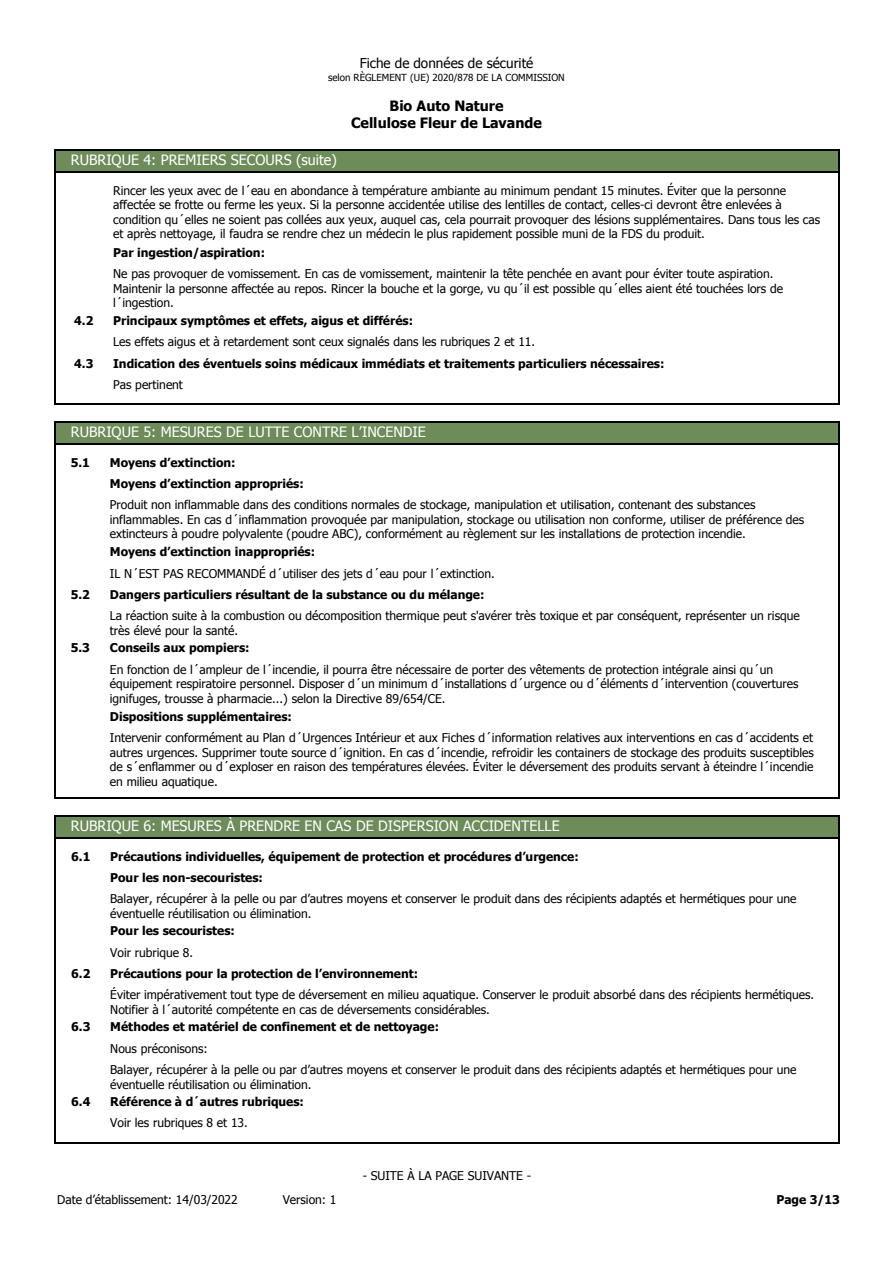
<style>
.page{position:relative;width:894px;height:1263px;background:#fff}
.page>*{position:absolute;margin:0;border:0;box-sizing:border-box;transform-origin:0 0}
.t1{font:14.25px "Tahoma";color:#fff}
.t2{font:700 14.25px/17.1px "Tahoma";color:#000;text-align:center}
.t3{font:13.5px "Tahoma";color:#000}
.t4{font:12px/14.5px "Tahoma";letter-spacing:-.005em;color:#000}
.t5{font:700 12px/21.5px "Tahoma";color:#000}
.t6{font:9.75px "Tahoma";color:#000}
</style>
<div class="page">
<div style="left:71px;top:151px;width:767px;height:21px;background:#6d8c59"></div>
<hr style="left:71px;top:150px;width:767px;height:1px;background:#000">
<hr style="left:71px;top:172px;width:767px;height:1px;background:#000">
<svg style="left:54px;top:150px;width:17px;height:33px"></svg>
<svg style="left:838px;top:150px;width:1px;height:33px"></svg>
<hr style="left:54px;top:183px;width:1px;height:62px;background:#000">
<hr style="left:838px;top:183px;width:1px;height:62px;background:#000">
<svg style="left:54px;top:245px;width:1px;height:21px"></svg>
<svg style="left:838px;top:245px;width:1px;height:21px"></svg>
<hr style="left:54px;top:266px;width:1px;height:47px;background:#000">
<hr style="left:838px;top:266px;width:1px;height:47px;background:#000">
<hr style="left:55px;top:403px;width:783px;height:2px;background:#000">
<svg style="left:54px;top:313px;width:1px;height:92px"></svg>
<svg style="left:838px;top:313px;width:1px;height:92px"></svg>
<div style="left:71px;top:423px;width:767px;height:21px;background:#6d8c59"></div>
<hr style="left:71px;top:422px;width:767px;height:1px;background:#000">
<hr style="left:71px;top:444px;width:767px;height:1px;background:#000">
<svg style="left:54px;top:422px;width:17px;height:75px"></svg>
<svg style="left:838px;top:422px;width:1px;height:75px"></svg>
<hr style="left:54px;top:497px;width:1px;height:47px;background:#000">
<hr style="left:838px;top:497px;width:1px;height:47px;background:#000">
<svg style="left:54px;top:544px;width:1px;height:64px"></svg>
<svg style="left:838px;top:544px;width:1px;height:64px"></svg>
<hr style="left:54px;top:608px;width:1px;height:32px;background:#000">
<hr style="left:838px;top:608px;width:1px;height:32px;background:#000">
<svg style="left:54px;top:640px;width:1px;height:22px"></svg>
<svg style="left:838px;top:640px;width:1px;height:22px"></svg>
<hr style="left:54px;top:662px;width:1px;height:47px;background:#000">
<hr style="left:838px;top:662px;width:1px;height:47px;background:#000">
<svg style="left:54px;top:709px;width:1px;height:21px"></svg>
<svg style="left:838px;top:709px;width:1px;height:21px"></svg>
<hr style="left:54px;top:730px;width:1px;height:62px;background:#000">
<hr style="left:838px;top:730px;width:1px;height:62px;background:#000">
<hr style="left:55px;top:797px;width:783px;height:1px;background:#000">
<div style="left:71px;top:816px;width:767px;height:21px;background:#6d8c59"></div>
<hr style="left:71px;top:815px;width:767px;height:1px;background:#000">
<hr style="left:71px;top:837px;width:767px;height:1px;background:#000">
<svg style="left:54px;top:815px;width:17px;height:76px"></svg>
<svg style="left:838px;top:815px;width:1px;height:76px"></svg>
<hr style="left:54px;top:891px;width:1px;height:32px;background:#000">
<hr style="left:838px;top:891px;width:1px;height:32px;background:#000">
<svg style="left:54px;top:923px;width:1px;height:64px"></svg>
<svg style="left:838px;top:923px;width:1px;height:64px"></svg>
<hr style="left:54px;top:987px;width:1px;height:32px;background:#000">
<hr style="left:838px;top:987px;width:1px;height:32px;background:#000">
<svg style="left:54px;top:1019px;width:1px;height:43px"></svg>
<svg style="left:838px;top:1019px;width:1px;height:43px"></svg>
<hr style="left:54px;top:1062px;width:1px;height:32px;background:#000">
<hr style="left:838px;top:1062px;width:1px;height:32px;background:#000">
<hr style="left:55px;top:1142px;width:783px;height:1px;background:#000">
<svg style="left:54px;top:1094px;width:1px;height:49px"></svg>
<svg style="left:838px;top:1094px;width:1px;height:49px"></svg>
<p class="t3" style="left:359px;top:54px;width:175px">Fiche de données de sécurité</p>
<p class="t6" style="left:328px;top:71px;width:238px">selon RÈGLEMENT (UE) 2020/878 DE LA COMMISSION</p>
<p class="t2" style="left:351px;top:97px;width:192px">Bio Auto Nature<br>Cellulose Fleur de Lavande</p>
<p class="t1" style="left:71px;top:150px;width:267px">RUBRIQUE 4: PREMIERS SECOURS (suite)</p>
<p class="t4" style="left:113px;top:183px;width:708px">Rincer les yeux avec de l´eau en abondance à température ambiante au minimum pendant 15 minutes. Éviter que la personne affectée se frotte ou ferme les yeux. Si la personne accidentée utilise des lentilles de contact, celles-ci devront être enlevées à condition qu´elles ne soient pas collées aux yeux, auquel cas, cela pourrait provoquer des lésions supplémentaires. Dans tous les cas et après nettoyage, il faudra se rendre chez un médecin le plus rapidement possible muni de la FDS du produit.</p>
<p class="t5" style="left:113px;top:241px;width:153px">Par ingestion/aspiration:</p>
<p class="t4" style="left:113px;top:266px;width:671px">Ne pas provoquer de vomissement. En cas de vomissement, maintenir la tête penchée en avant pour éviter toute aspiration.<br>Maintenir la personne affectée au repos. Rincer la bouche et la gorge, vu qu´il est possible qu´elles aient été touchées lors de l´ingestion.</p>
<p class="t5" style="left:74px;top:309px;width:21px">4.2</p>
<p class="t5" style="left:113px;top:309px;width:301px">Principaux symptômes et effets, aigus et différés:</p>
<p class="t4" style="left:113px;top:334px;width:423px">Les effets aigus et à retardement sont ceux signalés dans les rubriques 2 et 11.</p>
<p class="t5" style="left:74px;top:352px;width:21px">4.3</p>
<p class="t5" style="left:113px;top:352px;width:552px">Indication des éventuels soins médicaux immédiats et traitements particuliers nécessaires:</p>
<p class="t4" style="left:113px;top:377px;width:71px">Pas pertinent</p>
<p class="t1" style="left:71px;top:422px;width:356px">RUBRIQUE 5: MESURES DE LUTTE CONTRE L’INCENDIE</p>
<p class="t5" style="left:71px;top:451px;width:21px">5.1</p>
<p class="t5" style="left:110px;top:451px;width:195px">Moyens d’extinction:<br>Moyens d’extinction appropriés:</p>
<p class="t4" style="left:110px;top:497px;width:695px">Produit non inflammable dans des conditions normales de stockage, manipulation et utilisation, contenant des substances inflammables. En cas d´inflammation provoquée par manipulation, stockage ou utilisation non conforme, utiliser de préférence des extincteurs à poudre polyvalente (poudre ABC), conformément au règlement sur les installations de protection incendie.</p>
<p class="t5" style="left:110px;top:540px;width:206px">Moyens d’extinction inappropriés:</p>
<p class="t4" style="left:110px;top:565px;width:386px">IL N´EST PAS RECOMMANDÉ d´utiliser des jets d´eau pour l´extinction.</p>
<p class="t5" style="left:71px;top:583px;width:21px">5.2</p>
<p class="t5" style="left:110px;top:583px;width:376px">Dangers particuliers résultant de la substance ou du mélange:</p>
<p class="t4" style="left:110px;top:608px;width:691px">La réaction suite à la combustion ou décomposition thermique peut s'avérer très toxique et par conséquent, représenter un risque très élevé pour la santé.</p>
<p class="t5" style="left:71px;top:636px;width:21px">5.3</p>
<p class="t5" style="left:110px;top:636px;width:141px">Conseils aux pompiers:</p>
<p class="t4" style="left:110px;top:661px;width:690px">En fonction de l´ampleur de l´incendie, il pourra être nécessaire de porter des vêtements de protection intégrale ainsi qu´un équipement respiratoire personnel. Disposer d´un minimum d´installations d´urgence ou d´éléments d´intervention (couvertures ignifuges, trousse à pharmacie...) selon la Directive 89/654/CE.</p>
<p class="t5" style="left:110px;top:705px;width:183px">Dispositions supplémentaires:</p>
<p class="t4" style="left:110px;top:730px;width:705px;text-align:justify">Intervenir conformément au Plan d´Urgences Intérieur et aux Fiches d´information relatives aux interventions en cas d´accidents et autres urgences. Supprimer toute source d´ignition. En cas d´incendie, refroidir les containers de stockage des produits susceptibles de s´enflammer ou d´exploser en raison des températures élevées. Éviter le déversement des produits servant à éteindre l´incendie en milieu aquatique.</p>
<p class="t1" style="left:71px;top:816px;width:490px">RUBRIQUE 6: MESURES À PRENDRE EN CAS DE DISPERSION ACCIDENTELLE</p>
<p class="t5" style="left:71px;top:845px;width:21px">6.1</p>
<p class="t5" style="left:110px;top:845px;width:470px">Précautions individuelles, équipement de protection et procédures d’urgence:<br>Pour les non-secouristes:</p>
<p class="t4" style="left:110px;top:891px;width:687px">Balayer, récupérer à la pelle ou par d’autres moyens et conserver le produit dans des récipients adaptés et hermétiques pour une éventuelle réutilisation ou élimination.</p>
<p class="t5" style="left:110px;top:919px;width:126px">Pour les secouristes:</p>
<p class="t4" style="left:110px;top:944px;width:84px">Voir rubrique 8.</p>
<p class="t5" style="left:71px;top:962px;width:21px">6.2</p>
<p class="t5" style="left:110px;top:962px;width:309px">Précautions pour la protection de l’environnement:</p>
<p class="t4" style="left:110px;top:987px;width:705px">Éviter impérativement tout type de déversement en milieu aquatique. Conserver le produit absorbé dans des récipients hermétiques.<br>Notifier à l´autorité compétente en cas de déversements considérables.</p>
<p class="t5" style="left:71px;top:1015px;width:21px">6.3</p>
<p class="t5" style="left:110px;top:1015px;width:330px">Méthodes et matériel de confinement et de nettoyage:</p>
<p class="t4" style="left:110px;top:1037px;width:687px;line-height:21.3px">Nous préconisons:<br>Balayer, récupérer à la pelle ou par d’autres moyens et conserver le produit dans des récipients adaptés et hermétiques pour une</p>
<p class="t4" style="left:110px;top:1076px;width:202px">éventuelle réutilisation ou élimination.</p>
<p class="t5" style="left:71px;top:1090px;width:21px">6.4</p>
<p class="t5" style="left:110px;top:1090px;width:195px">Référence à d´autres rubriques:</p>
<p class="t4" style="left:110px;top:1115px;width:139px">Voir les rubriques 8 et 13.</p>
<p class="t4" style="left:362px;top:1168px;width:170px">- SUITE À LA PAGE SUIVANTE -</p>
<p class="t4" style="left:57px;top:1191px;width:182px">Date d’établissement: 14/03/2022</p>
<p class="t4" style="left:283px;top:1191px;width:55px">Version: 1</p>
<p class="t5" style="left:776px;top:1187px;width:65px">Page 3/13</p>
</div>
